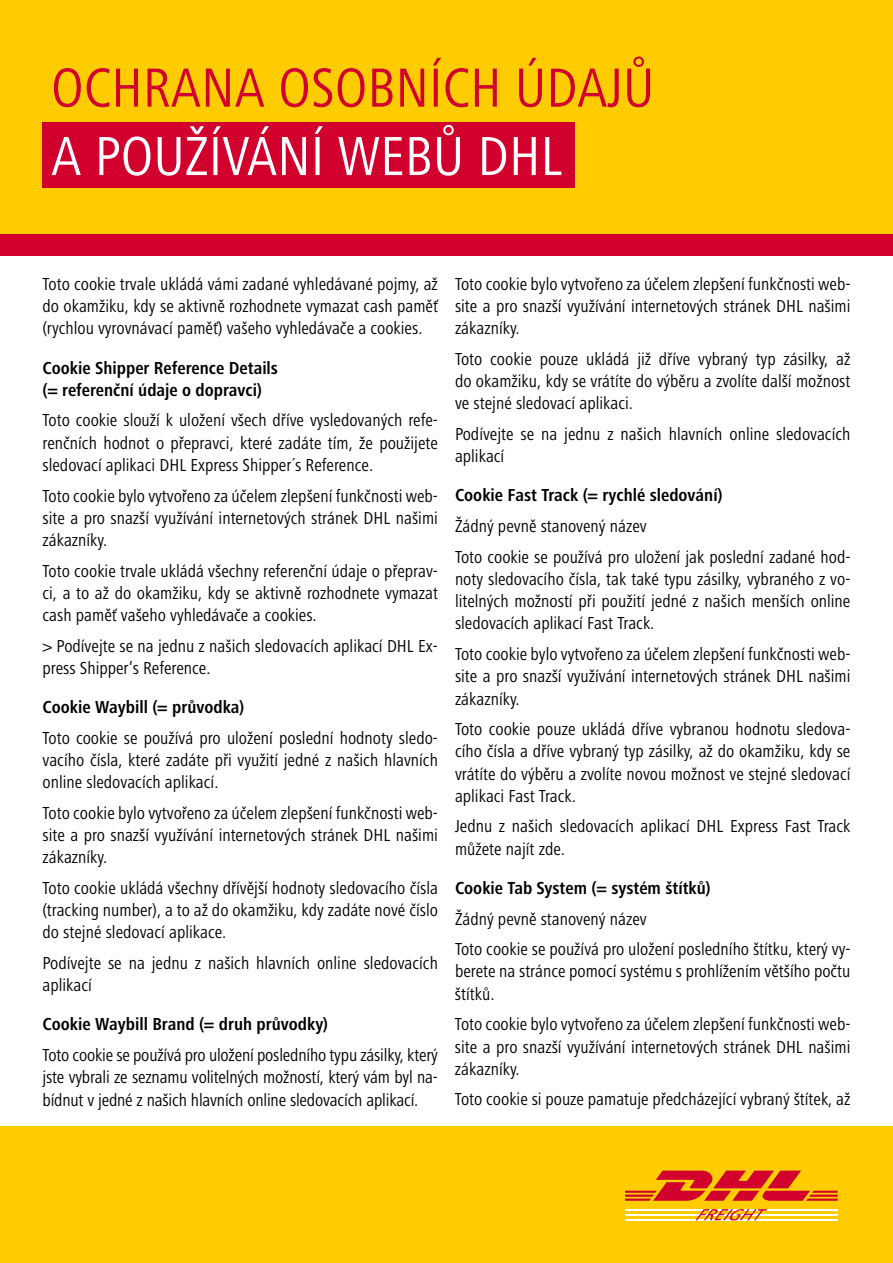
<style>
.page{position:relative;width:893px;height:1263px;background:#fff}
.page>*{position:absolute;margin:0;border:0;box-sizing:border-box;transform-origin:0 0}
.t1{font:condensed 57px "Frutiger Next LTCE";color:#d1002d}
.t2{font:condensed 57px "Frutiger Next LTCE";color:#fff}
.t3{font:condensed 18px/22.2px "Frutiger Next LTCE";color:#000;text-align:justify}
.t4{font:700 condensed 18px/22.2px "Frutiger Next LTCE";color:#000}
</style>
<div class="page">
<div style="left:0;top:0;width:893px;height:242px;background:#fc0"></div>
<div style="left:0;top:1127px;width:893px;height:136px;background:#fc0"></div>
<div style="left:0;top:234px;width:893px;height:21px;background:#d1002d"></div>
<svg style="left:625px;top:1170px;width:213px;height:31px"></svg>
<hr style="left:625px;top:1219px;width:213px;height:1px;background:#fff">
<hr style="left:625px;top:1209px;width:213px;height:1px;background:#fff">
<hr style="left:625px;top:1214px;width:213px;height:1px;background:#fff">
<svg style="left:695px;top:1209px;width:72px;height:11px"></svg>
<div style="left:43px;top:122px;width:532px;height:66px;background:#d1002d"></div>
<h1 class="t1" style="left:51px;top:56px;width:605px">OCHRANA OSOBNÍCH ÚDAJŮ</h1>
<h1 class="t2" style="left:51px;top:124px;width:513px">A POUŽÍVÁNÍ WEBŮ DHL</h1>
<p class="t3" style="left:43px;top:273px;width:397px">Toto cookie trvale ukládá vámi zadané vyhledávané pojmy, až do okamžiku, kdy se aktivně rozhodnete vymazat cash paměť (rychlou vyrovnávací paměť) vašeho vyhledávače a cookies.</p>
<p class="t4" style="left:43px;top:357px;width:237px">Cookie Shipper Reference Details (= referenční údaje o dopravci)</p>
<p class="t3" style="left:43px;top:409px;width:397px">Toto cookie slouží k uložení všech dříve vysledovaných refe&shy;renčních hodnot o přepravci, které zadáte tím, že použijete sledovací aplikaci DHL Express Shipper´s Reference.</p>
<p class="t3" style="left:43px;top:485px;width:397px">Toto cookie bylo vytvořeno za účelem zlepšení funkčnosti web&shy;site a pro snazší využívání internetových stránek DHL našimi zákazníky.</p>
<p class="t3" style="left:43px;top:560px;width:397px">Toto cookie trvale ukládá všechny referenční údaje o přeprav&shy;ci, a to až do okamžiku, kdy se aktivně rozhodnete vymazat cash paměť vašeho vyhledávače a cookies.</p>
<p class="t3" style="left:43px;top:635px;width:397px">&gt; Podívejte se na jednu z našich sledovacích aplikací DHL Ex&shy;press Shipper’s Reference.</p>
<p class="t4" style="left:43px;top:696px;width:203px">Cookie Waybill (= průvodka)</p>
<p class="t3" style="left:43px;top:727px;width:397px">Toto cookie se používá pro uložení poslední hodnoty sledo&shy;vacího čísla, které zadáte při využití jedné z našich hlavních online sledovacích aplikací.</p>
<p class="t3" style="left:43px;top:802px;width:397px">Toto cookie bylo vytvořeno za účelem zlepšení funkčnosti web&shy;site a pro snazší využívání internetových stránek DHL našimi zákazníky.</p>
<p class="t3" style="left:43px;top:877px;width:397px">Toto cookie ukládá všechny dřívější hodnoty sledovacího čísla (tracking number), a to až do okamžiku, kdy zadáte nové číslo do stejné sledovací aplikace.</p>
<p class="t3" style="left:43px;top:952px;width:397px">Podívejte se na jednu z našich hlavních online sledovacích aplikací</p>
<p class="t4" style="left:43px;top:1013px;width:287px">Cookie Waybill Brand (= druh průvodky)</p>
<p class="t3" style="left:43px;top:1044px;width:397px">Toto cookie se používá pro uložení posledního typu zásilky, který jste vybrali ze seznamu volitelných možností, který vám byl na&shy;bídnut v jedné z našich hlavních online sledovacích aplikací.</p>
<p class="t3" style="left:455px;top:273px;width:397px">Toto cookie bylo vytvořeno za účelem zlepšení funkčnosti web&shy;site a pro snazší využívání internetových stránek DHL našimi zákazníky.</p>
<p class="t3" style="left:455px;top:348px;width:397px">Toto cookie pouze ukládá již dříve vybraný typ zásilky, až do okamžiku, kdy se vrátíte do výběru a zvolíte další možnost ve stejné sledovací aplikaci.</p>
<p class="t3" style="left:455px;top:423px;width:397px">Podívejte se na jednu z našich hlavních online sledovacích aplikací</p>
<p class="t4" style="left:455px;top:484px;width:269px">Cookie Fast Track (= rychlé sledování)</p>
<p class="t3" style="left:455px;top:511px;width:397px;line-height:30.8px">Žádný pevně stanovený název<br>Toto cookie se používá pro uložení jak poslední zadané hod-</p>
<p class="t3" style="left:455px;top:568px;width:397px">noty sledovacího čísla, tak také typu zásilky, vybraného z vo&shy;litelných možností při použití jedné z našich menších online sledovacích aplikací Fast Track.</p>
<p class="t3" style="left:455px;top:643px;width:397px">Toto cookie bylo vytvořeno za účelem zlepšení funkčnosti web&shy;site a pro snazší využívání internetových stránek DHL našimi zákazníky.</p>
<p class="t3" style="left:455px;top:718px;width:397px">Toto cookie pouze ukládá dříve vybranou hodnotu sledova&shy;cího čísla a dříve vybraný typ zásilky, až do okamžiku, kdy se vrátíte do výběru a zvolíte novou možnost ve stejné sledovací aplikaci Fast Track.</p>
<p class="t3" style="left:455px;top:815px;width:397px">Jednu z našich sledovacích aplikací DHL Express Fast Track můžete najít zde.</p>
<p class="t4" style="left:455px;top:877px;width:257px">Cookie Tab System (= systém štítků)</p>
<p class="t3" style="left:455px;top:903px;width:397px;line-height:30.8px">Žádný pevně stanovený název<br>Toto cookie se používá pro uložení posledního štítku, který vy-</p>
<p class="t3" style="left:455px;top:960px;width:397px">berete na stránce pomocí systému s prohlížením většího počtu štítků.</p>
<p class="t3" style="left:455px;top:1013px;width:397px">Toto cookie bylo vytvořeno za účelem zlepšení funkčnosti web&shy;site a pro snazší využívání internetových stránek DHL našimi zákazníky.</p>
<p class="t3" style="left:455px;top:1088px;width:397px">Toto cookie si pouze pamatuje předcházející vybraný štítek, až</p>
</div>
